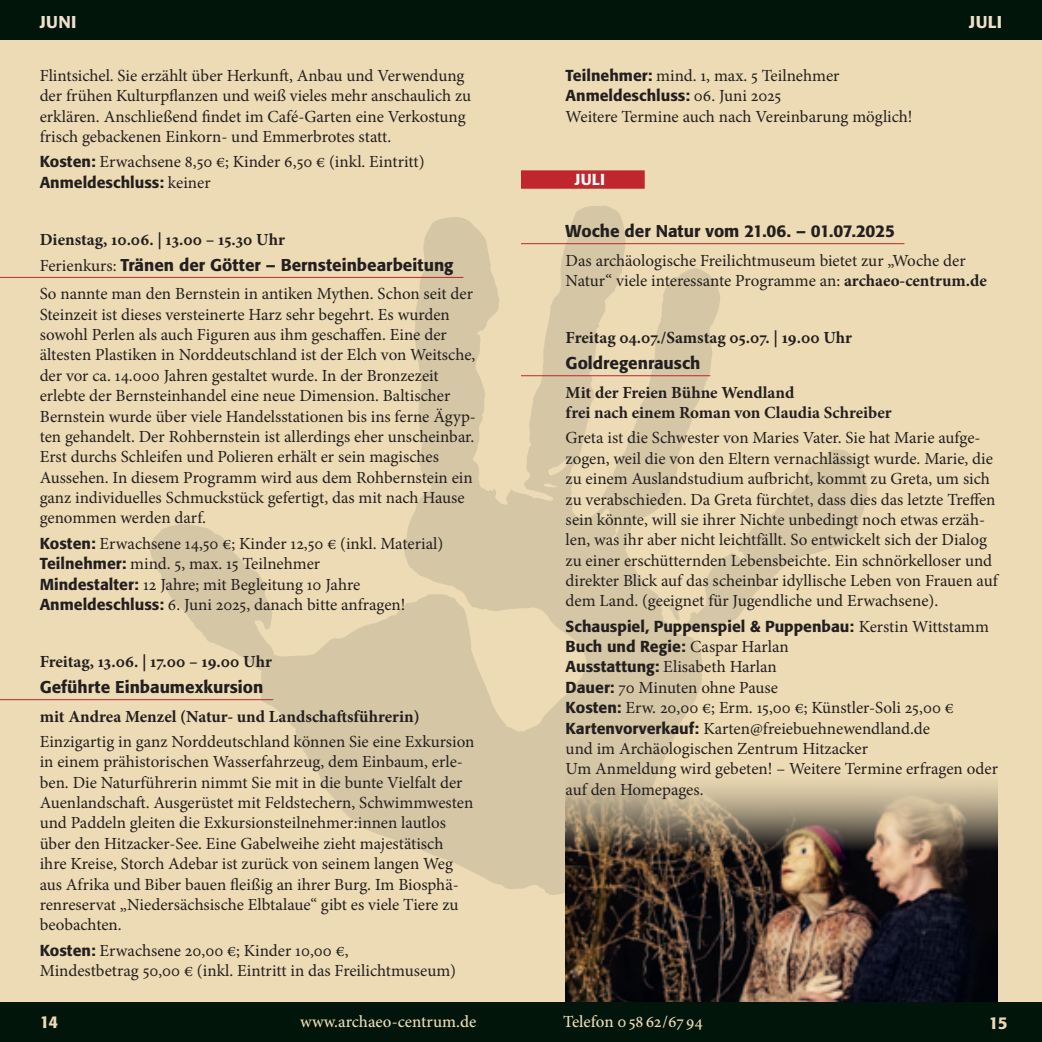
<style>
.page{position:relative;width:1042px;height:1042px;background:#fff}
.page>*{position:absolute;margin:0;border:0;box-sizing:border-box;transform-origin:0 0}
.t1{font:16.97px/20.3px "Minion Pro";letter-spacing:-.005em;color:#231f20}
.t2{font:700 16.97px/20.3px "Minion Pro";color:#231f20}
.t3{font:500 16.97px "Formata BQ";color:#231f20}
.t4{font:500 16.97px "Minion Pro";color:#eddbb5}
.t5{font:500 16.97px "Formata BQ";letter-spacing:.03em;color:#f0e1cd}
.t6{font:500 16.97px "Formata BQ";color:#eddbb5}
.t7{font:500 15.75px/20.3px "Formata BQ";color:#231f20}
.t8{font:500 15.75px "Formata BQ";color:#fff}
.s1{font-family:"Formata BQ";font-weight:500;font-size:15.75px}
.s2{font-family:"Minion Pro";font-weight:400;font-size:16.97px}
.s3{font-family:"Minion Pro";font-weight:400}
.s4{font-weight:700}
</style>
<div class="page">
<div style="left:0;top:30px;width:1042px;height:984px;background:#eddbb5"></div>
<svg style="left:148px;top:205px;width:721px;height:690px"></svg>
<img style="left:566px;top:766px;width:431px;height:236px">
<div style="left:0;top:0;width:1042px;height:40px;background:#01150a"></div>
<div style="left:0;top:1002px;width:1042px;height:40px;background:#01150a"></div>
<div style="left:521px;top:170px;width:124px;height:19px;background:#c0262d"></div>
<hr style="left:521px;top:243px;width:383px;height:1px;background:#c0262d">
<hr style="left:521px;top:375px;width:189px;height:1px;background:#c0262d">
<hr style="left:0;top:277px;width:463px;height:1px;background:#c0262d">
<hr style="left:0;top:699px;width:273px;height:1px;background:#c0262d">
<p class="t5" style="left:40px;top:11px;width:38px">Juni</p>
<p class="t1" style="left:40px;top:65px;width:433px">Flintsichel. Sie erzählt über Herkunft, Anbau und Verwendung der frühen Kulturpflanzen und weiß vieles mehr anschaulich zu erklären. Anschließend findet im Café-Garten eine Verkostung frisch gebackenen Einkorn- und Emmerbrotes statt.</p>
<p class="t1" style="left:40px;top:152px;width:386px"><span class="s1">Kosten:</span> Erwachsene 8,50 €; Kinder 6,50 € (inkl. Eintritt)</p>
<p class="t7" style="left:40px;top:172px;width:172px">Anmeldeschluss: <span class="s2">keiner</span></p>
<p class="t2" style="left:40px;top:229px;width:247px">Dienstag, 10.06. | 13.00 – 15.30 Uhr</p>
<p class="t3" style="left:40px;top:254px;width:415px"><span class="s3">Ferienkurs:</span> Tränen der Götter – Bernsteinbearbeitung</p>
<p class="t1" style="left:40px;top:284px;width:438px">So nannte man den Bernstein in antiken Mythen. Schon seit der Steinzeit ist dieses versteinerte Harz sehr begehrt. Es wurden sowohl Perlen als auch Figuren aus ihm geschaffen. Eine der ältesten Plastiken in Norddeutschland ist der Elch von Weitsche, der vor ca. 14.000 Jahren gestaltet wurde. In der Bronzezeit erlebte der Bernsteinhandel eine neue Dimension. Baltischer Bernstein wurde über viele Handelsstationen bis ins ferne Ägyp&shy;ten gehandelt. Der Rohbernstein ist allerdings eher unscheinbar.<br>Erst durchs Schleifen und Polieren erhält er sein magisches Aussehen. In diesem Programm wird aus dem Rohbernstein ein ganz individuelles Schmuckstück gefertigt, das mit nach Hause genommen werden darf.</p>
<p class="t1" style="left:40px;top:533px;width:405px"><span class="s1">Kosten:</span> Erwachsene 14,50 €; Kinder 12,50 € (inkl. Material)<br><span class="s1">Teilnehmer:</span> mind. 5, max. 15 Teilnehmer<br><span class="s1">Mindestalter:</span> 12 Jahre; mit Begleitung 10 Jahre <span class="s1">Anmeldeschluss:</span> 6. Juni 2025, danach bitte anfragen!</p>
<p class="t2" style="left:40px;top:651px;width:234px">Freitag, 13.06. | 17.00 – 19.00 Uhr</p>
<p class="t3" style="left:40px;top:676px;width:225px">Geführte Einbaumexkursion</p>
<p class="t2" style="left:40px;top:706px;width:381px">mit Andrea Menzel (Natur- und Landschaftsführerin)</p>
<p class="t1" style="left:40px;top:731px;width:436px">Einzigartig in ganz Norddeutschland können Sie eine Exkursion in einem prähistorischen Wasserfahrzeug, dem Einbaum, erle&shy;ben. Die Naturführerin nimmt Sie mit in die bunte Vielfalt der Auenlandschaft. Ausgerüstet mit Feldstechern, Schwimmwesten und Paddeln gleiten die Exkursionsteilnehmer:innen lautlos über den Hitzacker-See. Eine Gabelweihe zieht majestätisch ihre Kreise, Storch Adebar ist zurück von seinem langen Weg aus Afrika und Biber bauen fleißig an ihrer Burg. Im Biosphä&shy;renreservat „Niedersächsische Elbtalaue“ gibt es viele Tiere zu beobachten.</p>
<p class="t1" style="left:40px;top:940px;width:418px"><span class="s1">Kosten:</span> Erwachsene 20,00 €; Kinder 10,00 €,<br>Mindestbetrag 50,00 € (inkl. Eintritt in das Freilichtmuseum)</p>
<p class="t1" style="left:566px;top:65px;width:275px"><span class="s1">Teilnehmer:</span> mind. 1, max. 5 Teilnehmer</p>
<p class="t7" style="left:566px;top:86px;width:217px">Anmeldeschluss: <span class="s2">06. Juni 2025</span></p>
<p class="t1" style="left:566px;top:106px;width:348px">Weitere Termine auch nach Vereinbarung möglich!</p>
<p class="t5" style="left:969px;top:11px;width:35px">Juli</p>
<p class="t8" style="left:575px;top:170px;width:32px">Juli</p>
<p class="t3" style="left:566px;top:220px;width:331px">Woche der Natur vom 21.06. – 01.07.2025</p>
<p class="t1" style="left:566px;top:250px;width:423px">Das archäologische Freilichtmuseum bietet zur „Woche der<br>Natur“ viele interessante Programme an: <span class="s4">archaeo-centrum.de</span></p>
<p class="t2" style="left:566px;top:327px;width:288px">Freitag 04.07./Samstag 05.07. | 19.00 Uhr</p>
<p class="t3" style="left:566px;top:352px;width:136px">Goldregenrausch</p>
<p class="t2" style="left:566px;top:382px;width:327px">Mit der Freien Bühne Wendland<br>frei nach einem Roman von Claudia Schreiber</p>
<p class="t1" style="left:566px;top:428px;width:433px">Greta ist die Schwester von Maries Vater. Sie hat Marie aufge&shy;zogen, weil die von den Eltern vernachlässigt wurde. Marie, die zu einem Auslandstudium aufbricht, kommt zu Greta, um sich zu verabschieden. Da Greta fürchtet, dass dies das letzte Treffen sein könnte, will sie ihrer Nichte unbedingt noch etwas erzäh&shy;len, was ihr aber nicht leichtfällt. So entwickelt sich der Dialog zu einer erschütternden Lebensbeichte. Ein schnörkelloser und direkter Blick auf das scheinbar idyllische Leben von Frauen auf dem Land. (geeignet für Jugendliche und Erwachsene).</p>
<p class="t7" style="left:566px;top:616px;width:425px">Schauspiel, Puppenspiel &amp; Puppenbau: <span class="s2">Kerstin Wittstamm<br></span>Buch und Regie: <span class="s2">Caspar Harlan</span></p>
<p class="t1" style="left:566px;top:657px;width:434px"><span class="s1">Ausstattung:</span> Elisabeth Harlan<br><span class="s1">Dauer:</span> 70 Minuten ohne Pause<br><span class="s1">Kosten:</span> Erw. 20,00 €; Erm. 15,00 €; Künstler-Soli 25,00 € <span class="s1">Kartenvorverkauf:</span> Karten@freiebuehnewendland.de<br>und im Archäologischen Zentrum Hitzacker<br>Um Anmeldung wird gebeten! – Weitere Termine erfragen oder auf den Homepages.</p>
<p class="t6" style="left:40px;top:1011px;width:20px">14</p>
<p class="t4" style="left:300px;top:1010px;width:177px">www.archaeo-centrum.de</p>
<p class="t4" style="left:563px;top:1010px;width:141px">Telefon 05862/67 94</p>
<p class="t6" style="left:989px;top:1013px;width:20px">15</p>
</div>
